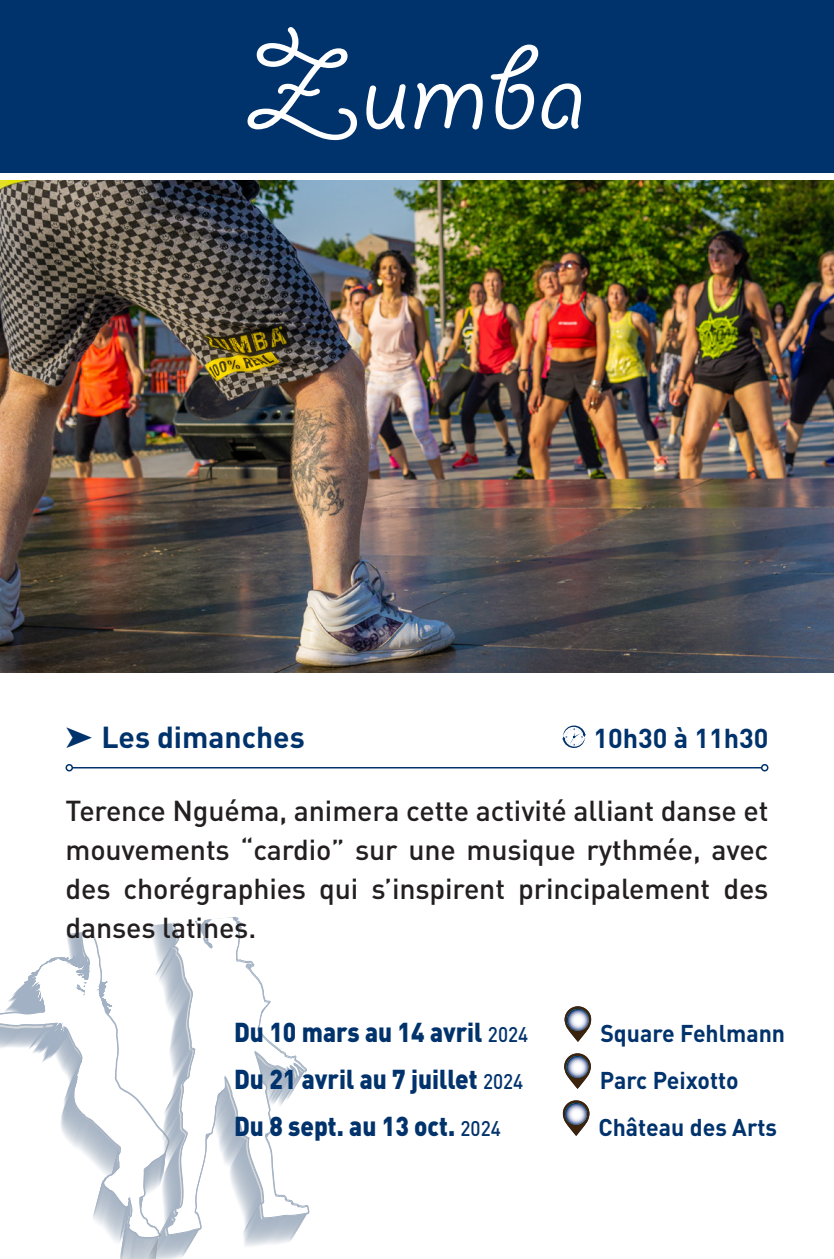
<style>
.page{position:relative;width:834px;height:1259px;background:#fff}
.page>*{position:absolute;margin:0;border:0;box-sizing:border-box;transform-origin:0 0}
.t1{font:129px "Giddyup Std";color:#fff;scale:1.11 1}
.t2{font:700 30px "DIN";color:#00326c}
.t3{font:500 28.5px/39px "DIN";letter-spacing:-.005em;color:#231f20;text-align:justify}
.BREVE_texte_american{font:900 27px "DIN";color:#00326c;scale:.9 1}
.t4{font:700 27px "DIN";color:#00326c}
.BREVE_texte_american-2{font:700 24px "DIN";color:#00326c;scale:.96 1}
.s1{font-weight:500;font-size:21px}
</style>
<div class="page">
<div style="left:0;top:0;width:833px;height:173px;background:#00326c"></div>
<img style="left:0;top:180px;width:833px;height:492px">
<hr style="left:72px;top:767px;width:689px;height:1px;background:#00326c">
<div style="left:65px;top:764px;width:8px;height:7px;border:2px solid #00326c;border-radius:50%"></div>
<div style="left:760px;top:764px;width:8px;height:7px;border:2px solid #00326c;border-radius:50%"></div>
<svg style="left:0;top:931px;width:142px;height:308px"></svg>
<svg style="left:158px;top:924px;width:3px;height:313px"></svg>
<svg style="left:161px;top:916px;width:148px;height:326px"></svg>
<svg style="left:564px;top:1006px;width:27px;height:36px"></svg>
<svg style="left:566px;top:1009px;width:22px;height:21px"></svg>
<svg style="left:564px;top:1053px;width:26px;height:36px"></svg>
<svg style="left:566px;top:1056px;width:22px;height:21px"></svg>
<svg style="left:562px;top:1100px;width:27px;height:36px"></svg>
<svg style="left:565px;top:1103px;width:22px;height:21px"></svg>
<svg style="left:562px;top:725px;width:23px;height:23px"></svg>
<svg style="left:278px;top:83px;width:42px;height:14px"></svg>
<p class="t1" style="left:247px;top:19px;width:307px">Zumba</p>
<p class="t2" style="left:65px;top:717px;width:241px">➤ Les dimanches</p>
<p class="t4" style="left:593px;top:720px;width:176px">10h30 à 11h30</p>
<p class="t3" style="left:65px;top:790px;width:704px">Terence Nguéma, animera cette activité alliant danse et mouvements “cardio” sur une musique rythmée, avec des chorégraphies qui s’inspirent principalement des danses latines.</p>
<p class="BREVE_texte_american" style="left:234px;top:1014px;width:328px">Du 10 mars au 14 avril <span class="s1">2024</span></p>
<p class="BREVE_texte_american-2" style="left:600px;top:1017px;width:194px">Square Fehlmann</p>
<p class="BREVE_texte_american" style="left:234px;top:1061px;width:323px">Du 21 avril au 7 juillet <span class="s1">2024</span></p>
<p class="BREVE_texte_american-2" style="left:600px;top:1064px;width:146px">Parc Peixotto</p>
<p class="BREVE_texte_american" style="left:234px;top:1108px;width:298px">Du 8 sept. au 13 oct. <span class="s1">2024</span></p>
<p class="BREVE_texte_american-2" style="left:598px;top:1111px;width:187px">Château des Arts</p>
</div>
